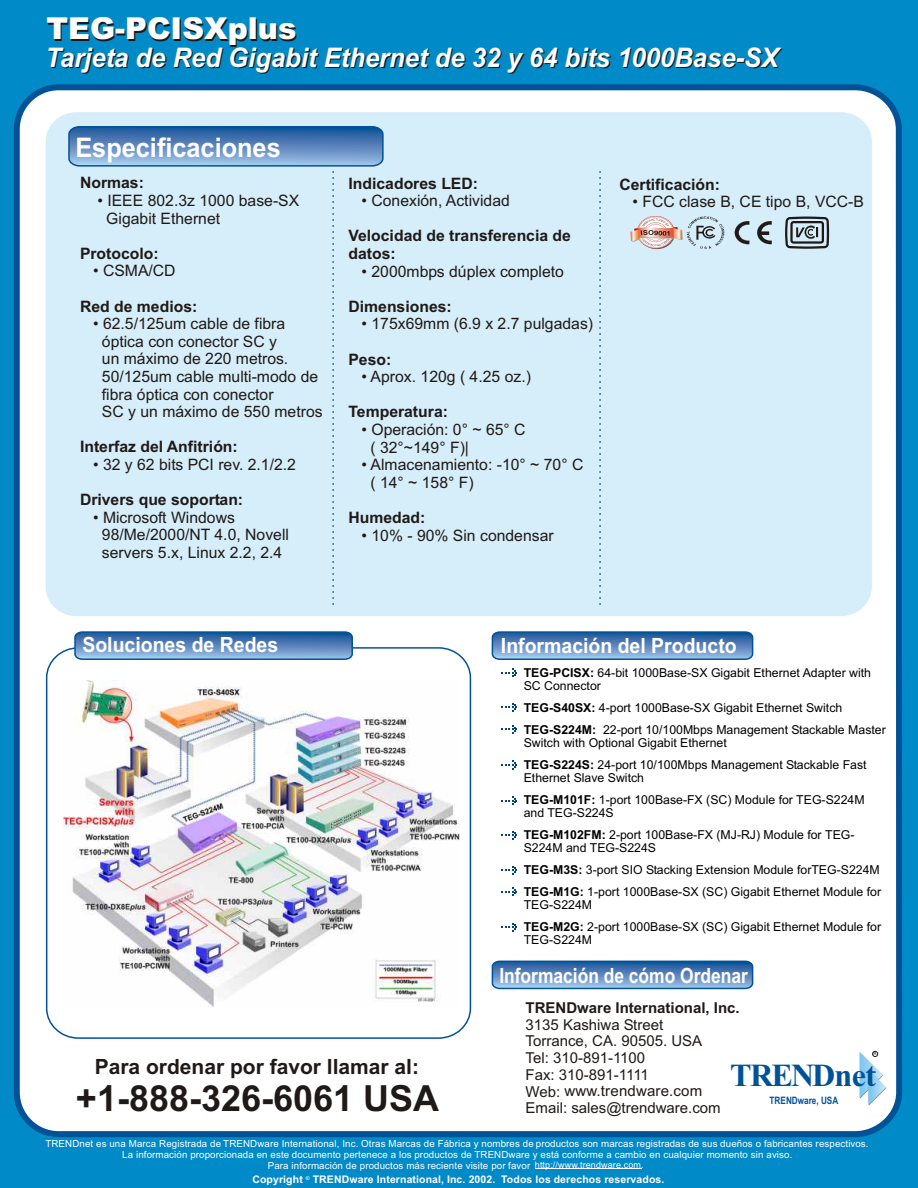
<style>
.page{position:relative;width:918px;height:1188px;background:#008ac7}
.page>*{position:absolute;margin:0;border:0;box-sizing:border-box;transform-origin:0 0}
.t1{font:700 36px "Arial";color:#1f1a17}
.t2{font:700 32.25px "Times New Roman";letter-spacing:-.05em;color:#005296}
.t3{font:900 30.3px "Arial";color:#fff}
.t4{font:italic 700 27px "Arial";color:#fff;scale:.95 1}
.t5{font:700 27px "Arial";color:#fff;scale:.94 1}
.t6{font:700 21px "Arial";color:#fff;scale:.93 1}
.t7{font:700 21px "Arial";color:#1f1a17}
.t8{font:700 21px "Arial";color:#fff;scale:.83 1}
.t9{font:15.75px/17.5px "Arial";color:#1f1a17}
.t10{font:700 15.75px/17.5px "Arial";color:#1f1a17}
.t11{font:15px/16.5px "Arial";color:#1f1a17}
.t12{font:700 15px "Arial";color:#1f1a17}
.t13{font:12.3px/22px "Arial";color:#000}
.t14{font:700 10.5px "Arial";letter-spacing:.01em;color:#fff}
.t15{font:700 10.2px "Arial";color:#005296;scale:.8 1}
.t16{font:9.75px/10.9px "Arial";letter-spacing:.01em;color:#fff;text-align:center}
.t17{font:9px "Arial";letter-spacing:.01em;color:#fff}
.t18{font:700 5.25px "Arial";color:#fff}
.t19{font:4.35px "Arial";color:#1f1a17}
.s1{font-weight:700}
.s2{color:#008ac7}
</style>
<div class="page">
<div style="left:14px;top:84px;width:888px;height:1053px;background:#fff;border:6px solid #005296;border-radius:42px"></div>
<div style="left:46px;top:647px;width:425px;height:392px;border:2px solid #005296;border-radius:31px"></div>
<svg style="left:501px;top:668px;width:16px;height:9px"></svg>
<svg style="left:491px;top:631px;width:263px;height:29px;background:#5686bc"></svg>
<svg style="left:74px;top:631px;width:280px;height:29px;background:#5585bb"></svg>
<svg style="left:491px;top:960px;width:263px;height:30px;background:#5c8abe"></svg>
<svg style="left:860px;top:1051px;width:26px;height:55px"></svg>
<div style="left:44px;top:111px;width:829px;height:507px;background:#d6edfa;border:2px solid #fff;border-radius:31px"></div>
<svg style="left:599px;top:171px;width:2px;height:434px"></svg>
<svg style="left:68px;top:126px;width:316px;height:479px"></svg>
<img style="left:63px;top:680px;width:396px;height:327px">
<svg style="left:735px;top:221px;width:14px;height:23px"></svg>
<svg style="left:757px;top:221px;width:15px;height:23px"></svg>
<svg style="left:785px;top:217px;width:44px;height:32px"></svg>
<svg style="left:631px;top:216px;width:93px;height:33px"></svg>
<hr style="left:535px;top:1169px;width:106px;height:1px;background:#fff">
<svg style="left:501px;top:703px;width:16px;height:9px"></svg>
<svg style="left:501px;top:725px;width:16px;height:9px"></svg>
<svg style="left:501px;top:761px;width:16px;height:8px"></svg>
<svg style="left:501px;top:796px;width:16px;height:9px"></svg>
<svg style="left:501px;top:831px;width:16px;height:9px"></svg>
<svg style="left:501px;top:866px;width:16px;height:9px"></svg>
<svg style="left:501px;top:887px;width:16px;height:9px"></svg>
<svg style="left:501px;top:923px;width:16px;height:9px"></svg>
<h3 class="t3" style="left:46px;top:17px;width:252px">TEG-PCISXplus</h3>
<h3 class="t4" style="left:45px;top:47px;width:773px">Tarjeta de Red Gigabit Ethernet de 32 y 64 bits 1000Base-SX</h3>
<h3 class="t5" style="left:75px;top:137px;width:220px">Especificaciones</h3>
<p class="t10" style="left:80px;top:176px;width:65px">Normas:</p>
<p class="t9" style="left:106px;top:193px;width:194px;text-indent:-9px">• IEEE 802.3z 1000 base-SX<br>Gigabit Ethernet</p>
<p class="t10" style="left:80px;top:246px;width:80px">Protocolo:</p>
<p class="t9" style="left:93px;top:264px;width:84px">• CSMA/CD</p>
<p class="t10" style="left:80px;top:299px;width:119px">Red de medios:</p>
<p class="t9" style="left:102px;top:316px;width:222px;text-indent:-9px">• 62.5/125um cable de fibra óptica con conector SC y<br>un máximo de 220 metros.<br>50/125um cable multi-modo de fibra óptica con conector<br>SC y un máximo de 550 metros</p>
<p class="t10" style="left:80px;top:440px;width:159px">Interfaz del Anfitrión:</p>
<p class="t9" style="left:93px;top:457px;width:204px">• 32 y 62 bits PCI rev. 2.1/2.2</p>
<p class="t10" style="left:80px;top:492px;width:165px">Drivers que soportan:</p>
<p class="t9" style="left:102px;top:510px;width:189px;text-indent:-9px">• Microsoft Windows<br>98/Me/2000/NT 4.0, Novell servers 5.x, Linux 2.2, 2.4</p>
<p class="t10" style="left:348px;top:176px;width:131px">Indicadores LED:</p>
<p class="t9" style="left:362px;top:193px;width:150px">• Conexión, Actividad</p>
<p class="t10" style="left:348px;top:229px;width:224px">Velocidad de transferencia de datos:</p>
<p class="t9" style="left:362px;top:264px;width:204px">• 2000mbps dúplex completo</p>
<p class="t10" style="left:348px;top:299px;width:105px">Dimensiones:</p>
<p class="t9" style="left:362px;top:317px;width:233px">• 175x69mm (6.9 x 2.7 pulgadas)</p>
<p class="t10" style="left:348px;top:352px;width:44px">Peso:</p>
<p class="t9" style="left:362px;top:369px;width:171px">• Aprox. 120g ( 4.25 oz.)</p>
<p class="t10" style="left:348px;top:405px;width:101px">Temperatura:</p>
<p class="t9" style="left:370px;top:422px;width:157px;text-indent:-9px">• Operación: 0° ~ 65° C ( 32°~149° F)|</p>
<p class="t9" style="left:370px;top:457px;width:215px;text-indent:-9px">• Almacenamiento: -10° ~ 70° C ( 14° ~ 158° F)</p>
<p class="t10" style="left:348px;top:510px;width:79px">Humedad:</p>
<p class="t9" style="left:362px;top:528px;width:194px">• 10% - 90% Sin condensar</p>
<p class="t10" style="left:619px;top:177px;width:102px">Certificación:</p>
<p class="t9" style="left:633px;top:194px;width:233px">• FCC clase B, CE tipo B, VCC-B</p>
<h3 class="t6" style="left:82px;top:637px;width:212px">Soluciones de Redes</h3>
<h3 class="t6" style="left:501px;top:638px;width:255px">Información del Producto</h3>
<p class="t13" style="left:524px;top:667px;width:349px;line-height:13px"><span class="s1">TEG-PCISX:</span> 64-bit 1000Base-SX Gigabit Ethernet Adapter with<br>SC Connector</p>
<p class="t13" style="left:524px;top:698px;width:364px"><span class="s1">TEG-S40SX:</span> 4-port 1000Base-SX Gigabit Ethernet Switch<br><span class="s1">TEG-S224M:</span> 22-port 10/100Mbps Management Stackable Master</p>
<p class="t13" style="left:524px;top:733px;width:344px">Switch with Optional Gigabit Ethernet<br><span class="s1">TEG-S224S:</span> 24-port 10/100Mbps Management Stackable Fast</p>
<p class="t13" style="left:524px;top:768px;width:342px">Ethernet Slave Switch<br><span class="s1">TEG-M101F:</span> 1-port 100Base-FX (SC) Module for TEG-S224M</p>
<p class="t13" style="left:524px;top:803px;width:332px">and TEG-S224S<br><span class="s1">TEG-M102FM:</span> 2-port 100Base-FX (MJ-RJ) Module for TEG-</p>
<p class="t13" style="left:524px;top:838px;width:359px">S224M and TEG-S224S<br><span class="s1">TEG-M3S:</span> 3-port SIO Stacking Extension Module forTEG-S224M<br><span class="s1">TEG-M1G:</span> 1-port 1000Base-SX (SC) Gigabit Ethernet Module for</p>
<p class="t13" style="left:524px;top:895px;width:359px">TEG-S224M<br><span class="s1">TEG-M2G:</span> 2-port 1000Base-SX (SC) Gigabit Ethernet Module for</p>
<p class="t13" style="left:524px;top:930px;width:70px">TEG-S224M</p>
<h3 class="t7" style="left:95px;top:1058px;width:326px">Para ordenar por favor llamar al:</h3>
<h1 class="t1" style="left:76px;top:1084px;width:365px">+1-888-326-6061 USA</h1>
<h3 class="t8" style="left:499px;top:967px;width:301px">Información de cómo Ordenar</h3>
<p class="t12" style="left:526px;top:1002px;width:216px">TRENDware International, Inc.</p>
<p class="t11" style="left:526px;top:1017px;width:178px">3135 Kashiwa Street<br>Torrance, CA. 90505. USA<br>Tel: 310-891-1100<br>Fax: 310-891-1111<br>Web: www.trendware.com</p>
<p class="t11" style="left:526px;top:1101px;width:197px">Email: sales@trendware.com</p>
<p class="t19" style="left:874px;top:1052px;width:5px">R</p>
<h2 class="t2" style="left:730px;top:1064px;width:147px">TRENDnet</h2>
<p class="t15" style="left:770px;top:1096px;width:87px">TRENDware, USA</p>
<p class="t16" style="left:45px;top:1139px;width:825px">TRENDnet es una Marca Registrada de TRENDware International, Inc. Otras Marcas de Fábrica y nombres de productos son marcas registradas de sus dueños o fabricantes respectivos.<br>La información proporcionada en este documento pertenece a los productos de TRENDware y está conforme a cambio en cualquier momento sin aviso.<br>Para información de productos más reciente visite por favor <span class="s2">____________________</span></p>
<p class="t17" style="left:535px;top:1161px;width:110px">http://www.trendware.com.</p>
<p class="t14" style="left:252px;top:1176px;width:414px">Copyright TRENDware International, Inc. 2002. Todos los derechos reservados.</p>
<p class="t18" style="left:306px;top:1176px;width:5px">©</p>
</div>
